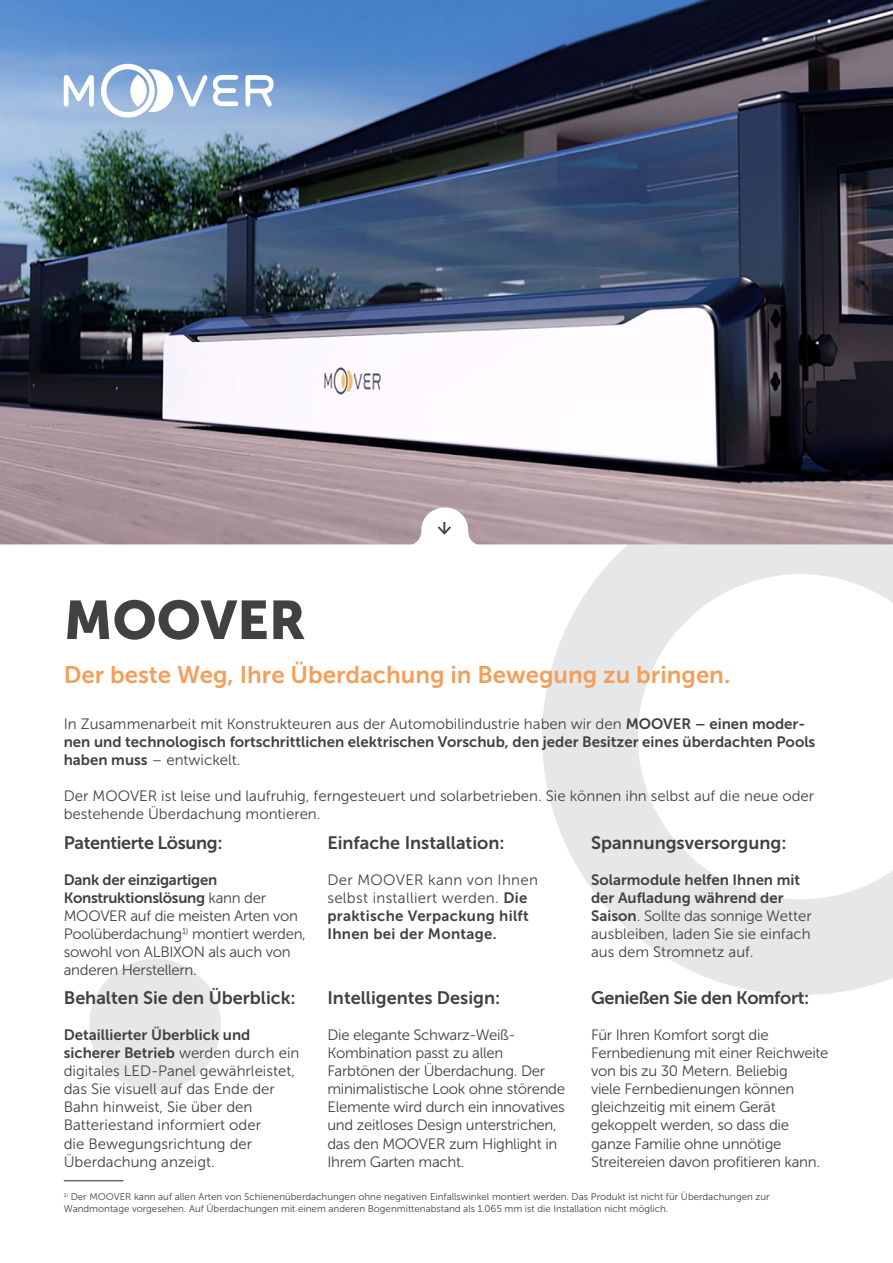
<style>
.page{position:relative;width:893px;height:1263px;background:#fff}
.page>*{position:absolute;margin:0;border:0;box-sizing:border-box;transform-origin:0 0}
.t1{font:54px "Museo Sans 900";color:#414042}
.t2{font:24px "Museo Sans 700";color:#f39f5c}
.t3{font:18px "Museo Sans 700";color:#414042}
.t4{font:18px "Museo Sans 700";letter-spacing:-.02em;color:#414042}
.t5{font:15px/18px "Museo Sans 300";letter-spacing:-.02em;color:#414042}
.t6{font:15px/18px "Museo Sans 300";color:#414042}
.t7{font:15px/18px "Museo Sans 700";color:#414042}
.t8{font:15px/18px "Museo Sans 300";letter-spacing:.02em;color:#414042}
.t9{font:15px/18px "Museo Sans 700";letter-spacing:-.02em;color:#414042}
.t10{font:15px/18px "Museo Sans 700";letter-spacing:.02em;color:#414042}
.t11{font:9.75px/11.7px "Museo Sans 300";color:#414042}
.s1{font-family:"Museo Sans 700"}
.s2{font-family:"Museo Sans 300"}
</style>
<div class="page">
<svg style="left:542px;top:544px;width:351px;height:451px"></svg>
<img style="left:0;top:0;width:893px;height:544px">
<div style="left:89px;top:959px;width:132px;height:131px;background:#e6e7e8;border-radius:50%"></div>
<svg style="left:436px;top:522px;width:17px;height:14px"></svg>
<hr style="left:64px;top:1180px;width:59px;height:1px;background:#414042">
<svg style="left:64px;top:75px;width:30px;height:32px"></svg>
<svg style="left:213px;top:75px;width:25px;height:31px"></svg>
<svg style="left:246px;top:75px;width:28px;height:32px"></svg>
<svg style="left:101px;top:64px;width:106px;height:54px"></svg>
<h1 class="t1" style="left:64px;top:589px;width:244px">MOOVER</h1>
<h2 class="t2" style="left:64px;top:662px;width:668px">Der beste Weg, Ihre Überdachung in Bewegung zu bringen.</h2>
<p class="t6" style="left:64px;top:715px;width:743px">In Zusammenarbeit mit Konstrukteuren aus der Automobilindustrie haben wir den <span class="s1">MOOVER – einen moder-</span></p>
<p class="t7" style="left:64px;top:733px;width:753px">nen und technologisch fortschrittlichen elektrischen Vorschub, den jeder Besitzer eines überdachten Pools</p>
<p class="t6" style="left:64px;top:751px;width:178px"><span class="s1">haben muss</span> – entwickelt.</p>
<p class="t6" style="left:64px;top:787px;width:752px">Der MOOVER ist leise und laufruhig, ferngesteuert und solarbetrieben. Sie können ihn selbst auf die neue oder bestehende Überdachung montieren.</p>
<p class="t3" style="left:591px;top:833px;width:197px">Spannungsversorgung:</p>
<p class="t7" style="left:591px;top:871px;width:211px">Solarmodule helfen Ihnen mit der Aufladung während der</p>
<p class="t5" style="left:591px;top:907px;width:222px;text-align:justify"><span class="s1">Saison</span>. Sollte das sonnige Wetter ausbleiben, laden Sie sie einfach aus dem Stromnetz auf.</p>
<p class="t4" style="left:591px;top:988px;width:220px">Genießen Sie den Komfort:</p>
<p class="t5" style="left:591px;top:1026px;width:239px">Für Ihren Komfort sorgt die<br>Fernbedienung mit einer Reichweite von bis zu 30 Metern. Beliebig<br>viele Fernbedienungen können gleichzeitig mit einem Gerät gekoppelt werden, so dass die ganze Familie ohne unnötige<br>Streitereien davon profitieren kann.</p>
<p class="t3" style="left:327px;top:833px;width:179px">Einfache Installation:</p>
<p class="t8" style="left:327px;top:871px;width:212px">Der MOOVER kann von Ihnen selbst installiert werden. <span class="s1">Die</span></p>
<p class="t10" style="left:327px;top:907px;width:203px">praktische Verpackung hilft<br>Ihnen bei der Montage.</p>
<p class="t4" style="left:64px;top:833px;width:160px">Patentierte Lösung:</p>
<p class="t9" style="left:64px;top:871px;width:204px">Dank der einzigartigen<br>Konstruktionslösung <span class="s2">kann der</span></p>
<p class="t5" style="left:64px;top:907px;width:244px">MOOVER auf die meisten Arten von<br>Poolüberdachung<sup>1)</sup> montiert werden, sowohl von ALBIXON als auch von anderen Herstellern.</p>
<p class="t3" style="left:64px;top:988px;width:233px">Behalten Sie den Überblick:</p>
<p class="t7" style="left:64px;top:1026px;width:237px">Detaillierter Überblick und sicherer Betrieb <span class="s2">werden durch ein</span></p>
<p class="t6" style="left:64px;top:1062px;width:233px">digitales LED-Panel gewährleistet, das Sie visuell auf das Ende der<br>Bahn hinweist, Sie über den<br>Batteriestand informiert oder<br>die Bewegungsrichtung der<br>Überdachung anzeigt.</p>
<p class="t3" style="left:327px;top:988px;width:174px">Intelligentes Design:</p>
<p class="t5" style="left:327px;top:1026px;width:239px">Die elegante Schwarz-Weiß-<br>Kombination passt zu allen<br>Farbtönen der Überdachung. Der minimalistische Look ohne störende<br>Elemente wird durch ein innovatives und zeitloses Design unterstrichen, das den MOOVER zum Highlight in<br>Ihrem Garten macht.</p>
<p class="t11" style="left:64px;top:1191px;width:707px"><sup>1)</sup> Der MOOVER kann auf allen Arten von Schienenüberdachungen ohne negativen Einfallswinkel montiert werden. Das Produkt ist nicht für Überdachungen zur<br>Wandmontage vorgesehen. Auf Überdachungen mit einem anderen Bogenmittenabstand als 1.065 mm ist die Installation nicht möglich.</p>
</div>
